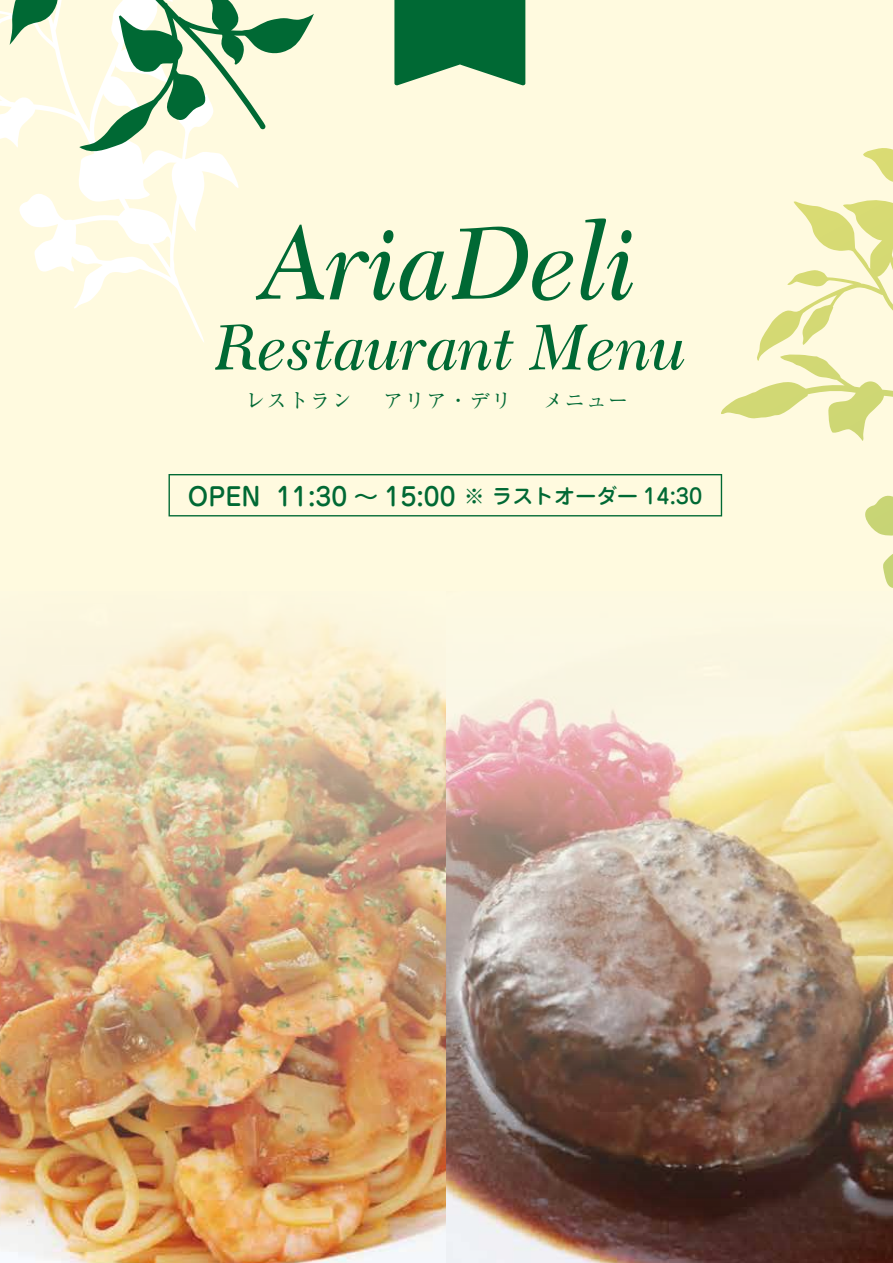
<style>
.page{position:relative;width:893px;height:1263px;background:#fffadf}
.page>*{position:absolute;margin:0;border:0;box-sizing:border-box;transform-origin:0 0}
.t1{font:italic 108px "Transitional 511 BT";color:#006934}
.t2{font:italic 67.35px "Transitional 511 BT";color:#006934}
.t3{font:500 25.05px "Jun 34 Pro";color:#006934}
.t4{font:20.25px "Ryumin Pro";letter-spacing:.07em;color:#006934}
.s1{font-size:20.85px}
</style>
<div class="page">
<img style="left:0;top:474px;width:893px;height:789px">
<svg style="left:169px;top:474px;width:553px;height:42px"></svg>
<svg style="left:394px;top:0;width:131px;height:86px;background:#207b49"></svg>
<svg style="left:19px;top:155px;width:220px;height:187px"></svg>
<svg style="left:857px;top:231px;width:36px;height:367px"></svg>
<svg style="left:0;top:0;width:314px;height:155px"></svg>
<h1 class="t1" style="left:261px;top:196px;width:378px">AriaDeli</h1>
<h2 class="t2" style="left:214px;top:305px;width:474px">Restaurant Menu</h2>
<p class="t4" style="left:245px;top:385px;width:385px">レストラン　 アリア・デリ 　メニュー</p>
<p class="t3" style="left:188px;top:476px;width:516px">OPEN 11:30 ～ 15:00 <span class="s1">※ ラストオーダー 14:30</span></p>
</div>
